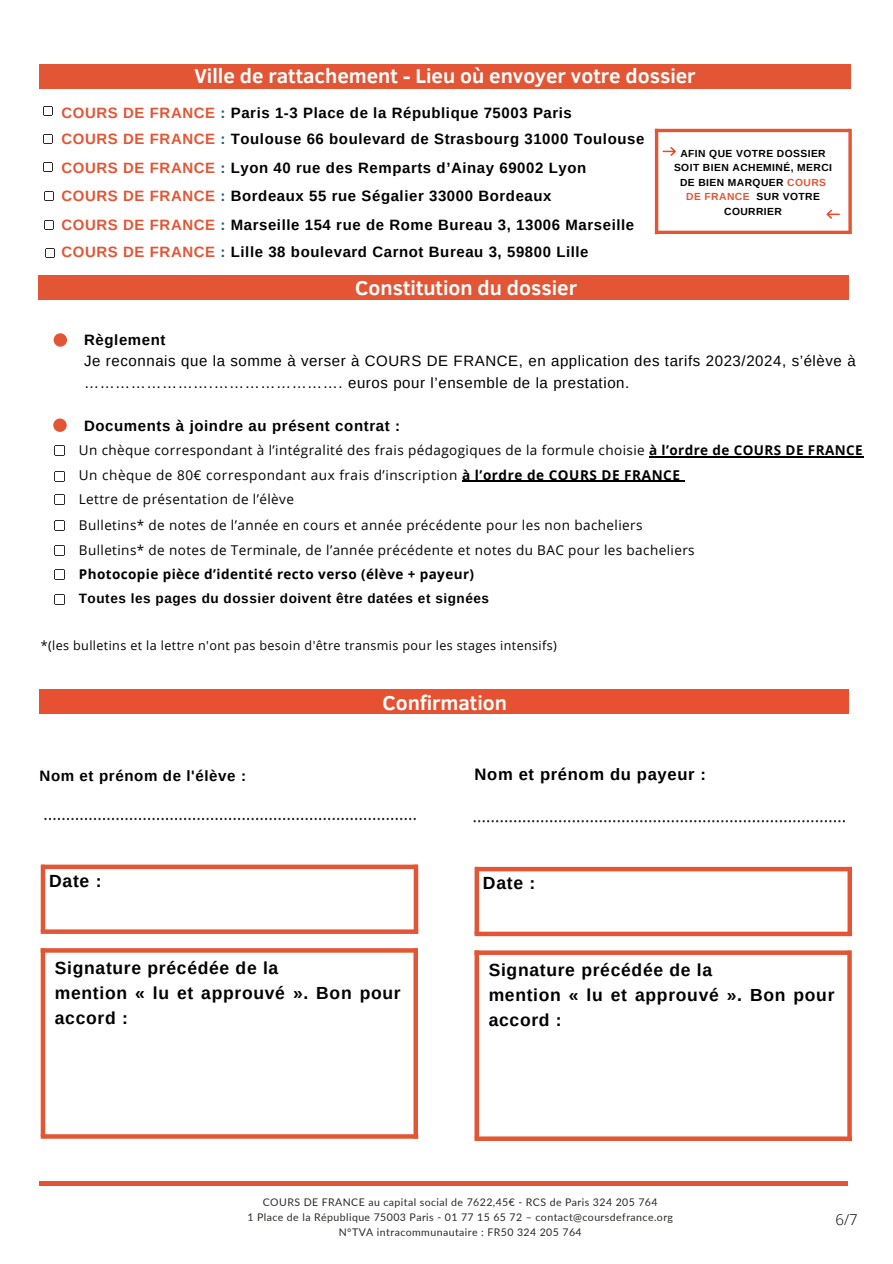
<style>
.page{position:relative;width:893px;height:1264px;background:#fff}
.page>*{position:absolute;margin:0;border:0;box-sizing:border-box;transform-origin:0 0}
.t1{font:700 20.55px "Clear Sans";color:#fff}
.t2{font:700 19.5px "Arimo";letter-spacing:.04em;color:#fff}
.t3{font:700 17.55px/24.8px "Arimo";letter-spacing:.04em;color:#000}
.t4{font:700 16.65px "Arimo";letter-spacing:.04em;color:#000}
.t5{font:700 15.15px "Arimo";letter-spacing:.04em;color:#000}
.t6{font:700 15px "Arimo";letter-spacing:.04em;color:#000}
.t7{font:15px "Arimo";letter-spacing:.04em;color:#000}
.t8{font:300 15px "Open Sans";color:#000}
.t9{font:13.5px "Open Sans";letter-spacing:.03em;color:#000}
.t10{font:700 13.5px "Open Sans";letter-spacing:.03em;color:#000}
.t11{font:700 13.5px "Arimo";letter-spacing:.04em;color:#000}
.t12{font:12.6px "Open Sans";letter-spacing:.03em;color:#000}
.t13{font:10.5px "Lato";letter-spacing:.04em;color:#2a2a28}
.t14{font:700 10.35px/14.5px "Arimo";letter-spacing:.04em;color:#000;text-align:center}
.s1{color:#e35635}
.s2{color:#0e5a8f}
.s3{font-weight:700}
</style>
<div class="page">
<div style="left:39px;top:275px;width:809px;height:24px;background:#e35635"></div>
<div style="left:39px;top:64px;width:812px;height:25px;background:#e35635"></div>
<svg style="left:43px;top:106px;width:10px;height:10px"></svg>
<svg style="left:43px;top:134px;width:10px;height:10px"></svg>
<svg style="left:43px;top:162px;width:10px;height:10px"></svg>
<svg style="left:44px;top:191px;width:10px;height:10px"></svg>
<svg style="left:44px;top:220px;width:10px;height:10px"></svg>
<svg style="left:55px;top:445px;width:10px;height:11px"></svg>
<svg style="left:55px;top:494px;width:10px;height:11px"></svg>
<svg style="left:55px;top:521px;width:10px;height:10px"></svg>
<svg style="left:55px;top:545px;width:10px;height:11px"></svg>
<svg style="left:55px;top:569px;width:10px;height:11px"></svg>
<svg style="left:55px;top:594px;width:10px;height:11px"></svg>
<div style="left:54px;top:333px;width:13px;height:14px;background:#e35635;border-radius:50%"></div>
<div style="left:53px;top:418px;width:14px;height:14px;background:#e35635;border-radius:50%"></div>
<div style="left:39px;top:689px;width:809px;height:25px;background:#e65231"></div>
<hr style="left:39px;top:1181px;width:808px;height:4px;background:#e35635">
<svg style="left:55px;top:471px;width:10px;height:11px"></svg>
<hr style="left:655px;top:231px;width:196px;height:3px;background:#e35635">
<hr style="left:848px;top:129px;width:3px;height:105px;background:#e35635">
<hr style="left:655px;top:129px;width:3px;height:105px;background:#e35635">
<hr style="left:655px;top:129px;width:195px;height:3px;background:#e35635">
<svg style="left:662px;top:147px;width:14px;height:9px"></svg>
<hr style="left:649px;top:456px;width:214px;height:1px;background:#000">
<hr style="left:462px;top:480px;width:218px;height:2px;background:#000">
<svg style="left:826px;top:210px;width:13px;height:9px"></svg>
<svg style="left:474px;top:1136px;width:378px;height:4px"></svg>
<svg style="left:847px;top:950px;width:4px;height:190px"></svg>
<div style="left:474px;top:950px;width:5px;height:188px;background:#e35635"></div>
<svg style="left:474px;top:950px;width:376px;height:4px;background:#e5684b"></svg>
<div style="left:474px;top:931px;width:378px;height:5px;background:#e35635"></div>
<div style="left:847px;top:866px;width:5px;height:69px;background:#e35635"></div>
<div style="left:474px;top:866px;width:5px;height:67px;background:#e35635"></div>
<div style="left:475px;top:866px;width:376px;height:5px;background:#e35635"></div>
<svg style="left:41px;top:1134px;width:372px;height:4px"></svg>
<div style="left:413px;top:948px;width:5px;height:190px;background:#e35635"></div>
<hr style="left:41px;top:948px;width:4px;height:188px;background:#e35635">
<svg style="left:45px;top:948px;width:369px;height:4px"></svg>
<svg style="left:41px;top:929px;width:372px;height:4px"></svg>
<div style="left:413px;top:864px;width:5px;height:69px;background:#e35635"></div>
<hr style="left:41px;top:864px;width:4px;height:67px;background:#e35635">
<div style="left:41px;top:864px;width:376px;height:5px;background:#e35635"></div>
<svg style="left:46px;top:248px;width:9px;height:10px"></svg>
<svg style="left:44px;top:817px;width:372px;height:3px"></svg>
<svg style="left:473px;top:820px;width:372px;height:2px"></svg>
<p class="t1" style="left:194px;top:61px;width:502px">Ville de rattachement - Lieu où envoyer votre dossier</p>
<p class="t6" style="left:62px;top:104px;width:512px"><span class="s1">COURS DE FRANCE</span> <span class="s2">:</span> Paris 1-3 Place de la République 75003 Paris</p>
<p class="t6" style="left:62px;top:130px;width:584px"><span class="s1">COURS DE FRANCE</span> <span class="s2">:</span> Toulouse 66 boulevard de Strasbourg 31000 Toulouse</p>
<p class="t6" style="left:62px;top:159px;width:526px"><span class="s1">COURS DE FRANCE</span> <span class="s2">:</span> Lyon 40 rue des Remparts d’Ainay 69002 Lyon</p>
<p class="t6" style="left:62px;top:188px;width:491px"><span class="s1">COURS DE FRANCE</span> <span class="s2">:</span> Bordeaux 55 rue Ségalier 33000 Bordeaux</p>
<p class="t6" style="left:62px;top:216px;width:574px"><span class="s1">COURS DE FRANCE</span> <span class="s2">:</span> Marseille 154 rue de Rome Bureau 3, 13006 Marseille</p>
<p class="t6" style="left:62px;top:243px;width:528px"><span class="s1">COURS DE FRANCE</span> <span class="s2">:</span> Lille 38 boulevard Carnot Bureau 3, 59800 Lille</p>
<p class="t1" style="left:355px;top:272px;width:223px">Constitution du dossier</p>
<p class="t14" style="left:674px;top:146px;width:159px">AFIN QUE VOTRE DOSSIER<br>SOIT BIEN ACHEMINÉ, MERCI<br>DE BIEN MARQUER <span class="s1">COURS<br>DE FRANCE</span> SUR VOTRE<br>COURRIER</p>
<p class="t6" style="left:84px;top:331px;width:83px">Règlement</p>
<p class="t7" style="left:84px;top:353px;width:773px">Je reconnais que la somme à verser à COURS DE FRANCE, en application des tarifs 2023/2024, s’élève à</p>
<p class="t7" style="left:84px;top:374px;width:546px">…………………….……………………. euros pour l’ensemble de la prestation.</p>
<p class="t6" style="left:84px;top:417px;width:317px">Documents à joindre au présent contrat :</p>
<p class="t9" style="left:79px;top:440px;width:785px">Un chèque correspondant à l’intégralité des frais pédagogiques de la formule choisie <span class="s3">à l’ordre de COURS DE FRANCE</span></p>
<p class="t9" style="left:79px;top:490px;width:217px">Lettre de présentation de l’élève</p>
<p class="t9" style="left:79px;top:516px;width:565px">Bulletins* de notes de l’année en cours et année précédente pour les non bacheliers</p>
<p class="t9" style="left:79px;top:540px;width:617px">Bulletins* de notes de Terminale, de l’année précédente et notes du BAC pour les bacheliers</p>
<p class="t10" style="left:79px;top:565px;width:397px">Photocopie pièce d’identité recto verso (élève + payeur)</p>
<p class="t11" style="left:79px;top:590px;width:411px">Toutes les pages du dossier doivent être datées et signées</p>
<p class="t12" style="left:41px;top:637px;width:517px">*(les bulletins et la lettre n'ont pas besoin d'être transmis pour les stages intensifs)</p>
<p class="t9" style="left:79px;top:465px;width:602px">Un chèque de 80€ correspondant aux frais d’inscription <span class="s3">à l’ordre de COURS DE FRANCE</span></p>
<p class="t2" style="left:379px;top:691px;width:130px">RÈGLEMENT</p>
<p class="t1" style="left:382px;top:687px;width:126px">Confirmation</p>
<p class="t5" style="left:39px;top:767px;width:208px">Nom et prénom de l'élève :</p>
<p class="t4" style="left:474px;top:765px;width:233px">Nom et prénom du payeur :</p>
<p class="t3" style="left:49px;top:868px;width:54px">Date :</p>
<p class="t3" style="left:55px;top:955px;width:225px">Signature précédée de la</p>
<p class="t3" style="left:55px;top:980px;width:347px">mention « lu et approuvé ». Bon pour accord :</p>
<p class="t3" style="left:483px;top:870px;width:54px">Date :</p>
<p class="t3" style="left:488px;top:957px;width:225px">Signature précédée de la</p>
<p class="t3" style="left:488px;top:982px;width:347px">mention « lu et approuvé ». Bon pour accord :</p>
<p class="t13" style="left:263px;top:1196px;width:396px">COURS DE FRANCE au capital social de 7622,45€ - RCS de Paris 324 205 764</p>
<p class="t13" style="left:247px;top:1210px;width:427px">1 Place de la République 75003 Paris - 01 77 15 65 72 – contact@coursdefrance.org</p>
<p class="t13" style="left:339px;top:1225px;width:244px">N°TVA intracommunautaire : FR50 324 205 764</p>
<p class="t8" style="left:835px;top:1208px;width:24px">6/7</p>
</div>
